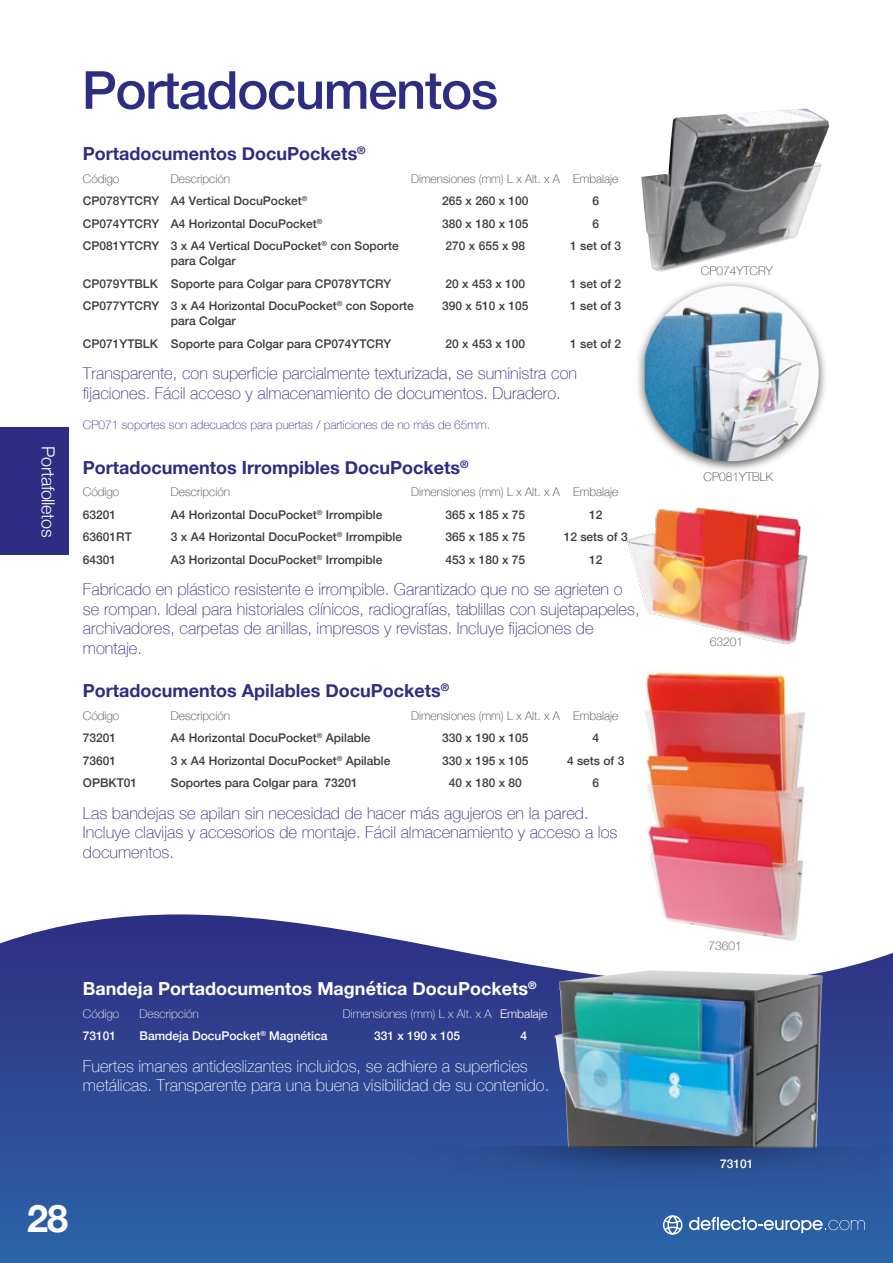
<style>
.page{position:relative;width:893px;height:1263px;background:#fff}
.page>*{position:absolute;margin:0;border:0;box-sizing:border-box;transform-origin:0 0}
.t1{font:500 52.5px "Helvetica Neue";letter-spacing:-.025em;color:#2d2e83}
.t2{font:700 37.95px "Helvetica Neue";color:#fff}
.t3{font:700 18px "Helvetica Neue";color:#2d2e83}
.t4{font:700 18px "Helvetica Neue";color:#fff}
.t5{font:300 18px "Helvetica Neue";letter-spacing:-.025em;color:#fff}
.t6{font:100 16.5px/19.5px "Helvetica Neue";color:#2d2e83}
.t7{font:100 16.5px/19.5px "Helvetica Neue";color:#fff}
.t8{font:500 12px/22.5px "Helvetica Neue";color:#3c3c3b}
.t9{font:100 12px "Helvetica Neue";color:#3c3c3b}
.t10{font:100 12px "Helvetica Neue";color:#2d2e83}
.t11{font:500 12px "Helvetica Neue";color:#fff}
.t12{font:100 12px "Helvetica Neue";color:#fff}
.s1{font-weight:300}
</style>
<div class="page">
<svg style="left:0;top:914px;width:893px;height:349px;background:#405ba0"></svg>
<img style="left:554px;top:970px;width:268px;height:177px">
<svg style="left:399px;top:1147px;width:494px;height:41px;background:#294f93"></svg>
<img style="left:641px;top:108px;width:188px;height:155px">
<img style="left:629px;top:676px;width:193px;height:275px">
<img style="left:627px;top:263px;width:199px;height:413px">
<img style="left:645px;top:286px;width:174px;height:175px">
<div style="left:0;top:427px;width:69px;height:128px;background:#2d2e83"></div>
<svg style="left:663px;top:1214px;width:19px;height:21px"></svg>
<svg style="left:689px;top:1217px;width:176px;height:16px;background:#5e85ba"></svg>
<h3 class="t5" style="left:63px;top:446px;width:92px;rotate:90deg">Portafolletos</h3>
<h1 class="t1" style="left:82px;top:48px;width:418px">Portadocumentos</h1>
<h3 class="t3" style="left:83px;top:139px;width:284px">Portadocumentos DocuPockets<sup>®</sup></h3>
<p class="t9" style="left:83px;top:169px;width:38px">Código</p>
<p class="t9" style="left:171px;top:169px;width:61px">Descripción</p>
<p class="t9" style="left:411px;top:169px;width:209px">Dimensiones (mm) L x Alt. x A Embalaje</p>
<p class="t8" style="left:83px;top:188px;width:226px">CP078YTCRY A4 Vertical DocuPocket<sup>®</sup></p>
<p class="t8" style="left:442px;top:188px;width:88px">265 x 260 x 100</p>
<p class="t8" style="left:592px;top:188px;width:8px">6</p>
<p class="t8" style="left:83px;top:211px;width:241px">CP074YTCRY A4 Horizontal DocuPocket<sup>®</sup></p>
<p class="t8" style="left:442px;top:211px;width:88px">380 x 180 x 105</p>
<p class="t8" style="left:592px;top:211px;width:8px">6</p>
<p class="t8" style="left:83px;top:233px;width:317px">CP081YTCRY 3 x A4 Vertical DocuPocket<sup>®</sup> con Soporte</p>
<p class="t8" style="left:446px;top:233px;width:81px">270 x 655 x 98</p>
<p class="t8" style="left:570px;top:233px;width:53px">1 set of 3</p>
<p class="t8" style="left:83px;top:248px;width:310px;text-indent:88px">para Colgar<br>CP079YTBLK Soporte para Colgar para CP078YTCRY</p>
<p class="t8" style="left:446px;top:271px;width:81px">20 x 453 x 100</p>
<p class="t8" style="left:570px;top:271px;width:53px">1 set of 2</p>
<p class="t8" style="left:83px;top:293px;width:332px">CP077YTCRY 3 x A4 Horizontal DocuPocket<sup>®</sup> con Soporte</p>
<p class="t8" style="left:442px;top:293px;width:88px">390 x 510 x 105</p>
<p class="t8" style="left:570px;top:293px;width:53px">1 set of 3</p>
<p class="t8" style="left:83px;top:308px;width:310px;text-indent:88px">para Colgar<br>CP071YTBLK Soporte para Colgar para CP074YTCRY</p>
<p class="t8" style="left:446px;top:331px;width:81px">20 x 453 x 100</p>
<p class="t8" style="left:570px;top:331px;width:53px">1 set of 2</p>
<h3 class="t6" style="left:83px;top:363px;width:496px">Transparente, con superficie parcialmente texturizada, se suministra con fijaciones. Fácil acceso y almacenamiento de documentos. Duradero.</h3>
<p class="t10" style="left:83px;top:415px;width:409px">CP071 soportes son adecuados para puertas / particiones de no más de 65mm.</p>
<h3 class="t3" style="left:83px;top:453px;width:387px">Portadocumentos Irrompibles DocuPockets<sup>®</sup></h3>
<p class="t9" style="left:83px;top:483px;width:38px">Código</p>
<p class="t9" style="left:171px;top:483px;width:61px">Descripción</p>
<p class="t9" style="left:411px;top:483px;width:209px">Dimensiones (mm) L x Alt. x A Embalaje</p>
<p class="t8" style="left:83px;top:502px;width:35px">63201</p>
<p class="t8" style="left:171px;top:502px;width:213px">A4 Horizontal DocuPocket<sup>®</sup> Irrompible</p>
<p class="t8" style="left:446px;top:502px;width:81px">365 x 185 x 75</p>
<p class="t8" style="left:589px;top:502px;width:15px">12</p>
<p class="t8" style="left:83px;top:524px;width:50px">63601RT</p>
<p class="t8" style="left:171px;top:524px;width:233px">3 x A4 Horizontal DocuPocket<sup>®</sup> Irrompible</p>
<p class="t8" style="left:446px;top:524px;width:81px">365 x 185 x 75</p>
<p class="t8" style="left:564px;top:524px;width:66px">12 sets of 3</p>
<p class="t8" style="left:83px;top:547px;width:35px">64301</p>
<p class="t8" style="left:171px;top:547px;width:213px">A3 Horizontal DocuPocket<sup>®</sup> Irrompible</p>
<p class="t8" style="left:446px;top:547px;width:81px">453 x 180 x 75</p>
<p class="t8" style="left:589px;top:547px;width:15px">12</p>
<p class="t6" style="left:83px;top:579px;width:558px">Fabricado en plástico resistente e irrompible. Garantizado que no se agrieten o se rompan. Ideal para historiales clínicos, radiografías, tablillas con sujetapapeles, archivadores, carpetas de anillas, impresos y revistas. Incluye fijaciones de montaje.</p>
<h3 class="t3" style="left:83px;top:676px;width:368px">Portadocumentos Apilables DocuPockets<sup>®</sup></h3>
<p class="t9" style="left:83px;top:706px;width:38px">Código</p>
<p class="t9" style="left:171px;top:706px;width:61px">Descripción</p>
<p class="t9" style="left:411px;top:706px;width:209px">Dimensiones (mm) L x Alt. x A Embalaje</p>
<p class="t8" style="left:83px;top:725px;width:35px">73201</p>
<p class="t8" style="left:171px;top:725px;width:201px">A4 Horizontal DocuPocket<sup>®</sup> Apilable</p>
<p class="t8" style="left:442px;top:725px;width:88px">330 x 190 x 105</p>
<p class="t8" style="left:592px;top:725px;width:8px">4</p>
<p class="t8" style="left:83px;top:748px;width:35px">73601</p>
<p class="t8" style="left:171px;top:748px;width:221px">3 x A4 Horizontal DocuPocket<sup>®</sup> Apilable</p>
<p class="t8" style="left:442px;top:748px;width:88px">330 x 195 x 105</p>
<p class="t8" style="left:567px;top:748px;width:59px">4 sets of 3</p>
<p class="t8" style="left:83px;top:770px;width:56px">OPBKT01</p>
<p class="t8" style="left:171px;top:770px;width:188px">Soportes para Colgar para 73201</p>
<p class="t8" style="left:449px;top:770px;width:74px">40 x 180 x 80</p>
<p class="t8" style="left:592px;top:770px;width:8px">6</p>
<h3 class="t6" style="left:83px;top:802px;width:536px">Las bandejas se apilan sin necesidad de hacer más agujeros en la pared.<br>Incluye clavijas y accesorios de montaje. Fácil almacenamiento y acceso a los documentos.</h3>
<h3 class="t4" style="left:83px;top:975px;width:455px">Bandeja Portadocumentos Magnética DocuPockets<sup>®</sup></h3>
<p class="t12" style="left:83px;top:1004px;width:38px">Código</p>
<p class="t12" style="left:140px;top:1004px;width:61px">Descripción</p>
<p class="t12" style="left:343px;top:1004px;width:206px">Dimensiones (mm) L x Alt. x A <span class="s1">Embalaje</span></p>
<p class="t11" style="left:83px;top:1026px;width:35px">73101</p>
<p class="t11" style="left:140px;top:1026px;width:189px">Bamdeja DocuPocket<sup>®</sup> Magnética</p>
<p class="t11" style="left:374px;top:1026px;width:88px">331 x 190 x 105</p>
<p class="t11" style="left:520px;top:1026px;width:8px">4</p>
<h3 class="t7" style="left:83px;top:1055px;width:468px">Fuertes imanes antideslizantes incluidos, se adhiere a superficies metálicas. Transparente para una buena visibilidad de su contenido.</h3>
<h2 class="t2" style="left:27px;top:1189px;width:43px">28</h2>
<p class="t9" style="left:701px;top:262px;width:73px">CP074YTCRY</p>
<p class="t9" style="left:704px;top:467px;width:71px">CP081YTBLK</p>
<p class="t9" style="left:710px;top:632px;width:35px">63201</p>
<p class="t9" style="left:708px;top:937px;width:35px">73601</p>
<p class="t11" style="left:720px;top:1154px;width:35px">73101</p>
</div>
